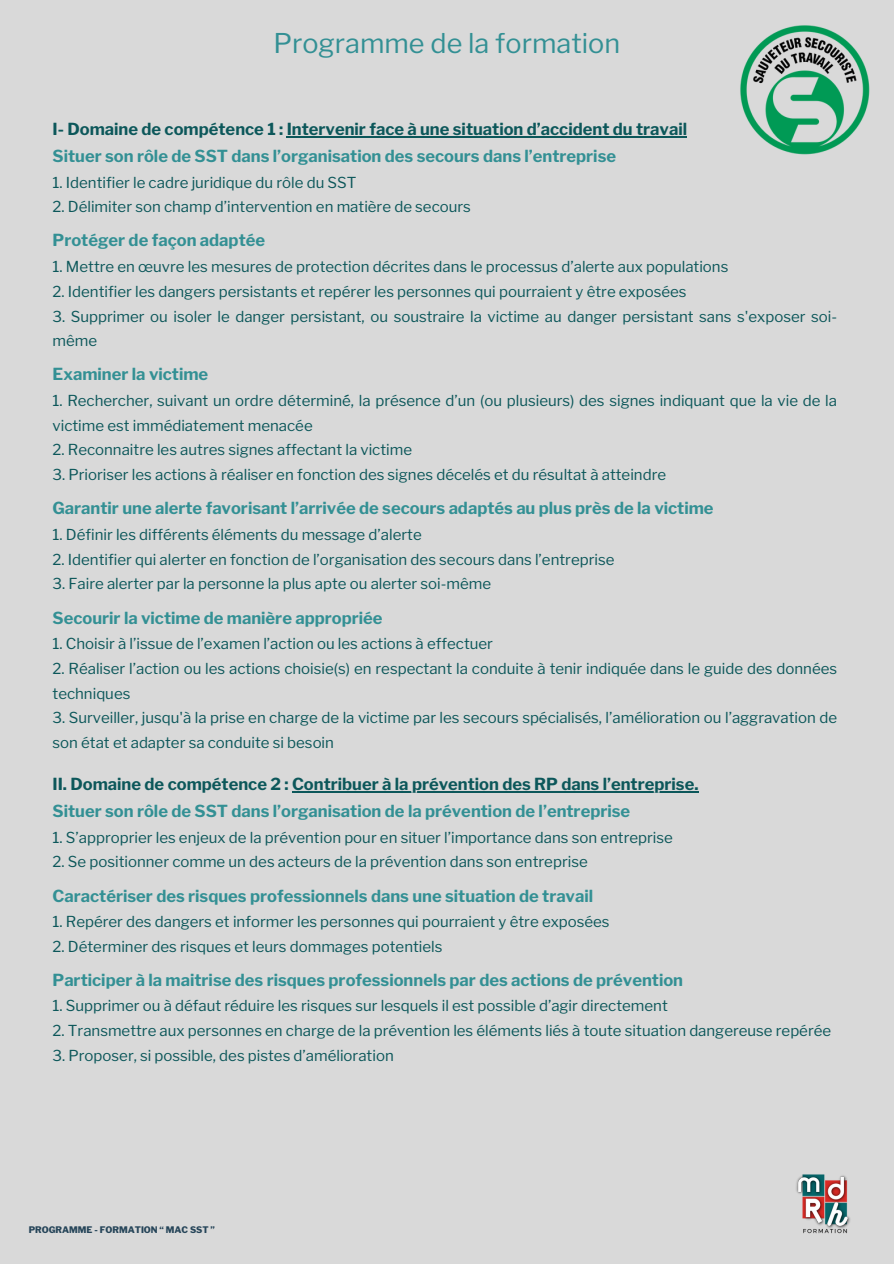
<style>
.page{position:relative;width:894px;height:1264px;background:#fff}
.page>*{position:absolute;margin:0;border:0;box-sizing:border-box;transform-origin:0 0}
.t1{font:27px "Libre Franklin";color:#339094}
.t2{font:700 16.5px "Libre Franklin";color:#339094}
.t3{font:700 16.5px/27.3px "Libre Franklin";color:#0c575a}
.t4{font:15px/24.8px "Libre Franklin";color:#0c575a}
.t5{font:800 9px "Libre Franklin";color:#264559}
.s1{color:#339094}
</style>
<div class="page">
<div style="left:0;top:0;width:893px;height:1263px;background:#d9d9d9"></div>
<hr style="left:286px;top:136px;width:401px;height:1px;background:#0c575a">
<hr style="left:292px;top:790px;width:406px;height:2px;background:#0c575a">
<img style="left:796px;top:1174px;width:54px;height:60px">
<img style="left:740px;top:25px;width:129px;height:130px">
<p class="t1" style="left:273px;top:27px;width:348px">Programme de la formation</p>
<p class="t3" style="left:53px;top:115px;width:636px">I- Domaine de compétence 1 : Intervenir face à une situation d’accident du travail<br><span class="s1">Situer son rôle de SST dans l’organisation des secours dans l’entreprise</span></p>
<p class="t4" style="left:53px;top:170px;width:305px">1. Identifier le cadre juridique du rôle du SST</p>
<p class="t4" style="left:53px;top:194px;width:420px">2. Délimiter son champ d’intervention en matière de secours</p>
<h1 class="t2" style="left:53px;top:230px;width:214px">Protéger de façon adaptée</h1>
<h1 class="t4" style="left:53px;top:254px;width:677px">1. Mettre en œuvre les mesures de protection décrites dans le processus d’alerte aux populations</h1>
<h1 class="t4" style="left:53px;top:279px;width:635px">2. Identifier les dangers persistants et repérer les personnes qui pourraient y être exposées</h1>
<h1 class="t4" style="left:53px;top:304px;width:785px">3. Supprimer ou isoler le danger persistant, ou soustraire la victime au danger persistant sans s'exposer soi&shy;même</h1>
<h2 class="t2" style="left:53px;top:364px;width:157px">Examiner la victime</h2>
<h2 class="t4" style="left:53px;top:388px;width:785px">1. Rechercher, suivant un ordre déterminé́, la présence d’un (ou plusieurs) des signes indiquant que la vie de la victime est immédiatement menacée</h2>
<h2 class="t4" style="left:53px;top:437px;width:361px">2. Reconnaitre les autres signes affectant la victime</h2>
<h2 class="t4" style="left:53px;top:462px;width:615px">3. Prioriser les actions à réaliser en fonction des signes décelés et du résultat à atteindre</h2>
<h2 class="t2" style="left:53px;top:498px;width:662px">Garantir une alerte favorisant l’arrivée de secours adaptés au plus près de la victime</h2>
<h2 class="t4" style="left:53px;top:522px;width:370px">1. Définir les différents éléments du message d’alerte</h2>
<h2 class="t4" style="left:53px;top:547px;width:563px">2. Identifier qui alerter en fonction de l’organisation des secours dans l’entreprise</h2>
<h2 class="t4" style="left:53px;top:571px;width:440px">3. Faire alerter par la personne la plus apte ou alerter soi-même</h2>
<h2 class="t2" style="left:53px;top:607px;width:331px">Secourir la victime de manière appropriée</h2>
<h2 class="t4" style="left:53px;top:631px;width:442px">1. Choisir à l’issue de l’examen l’action ou les actions à effectuer</h2>
<h2 class="t4" style="left:53px;top:656px;width:785px">2. Réaliser l’action ou les actions choisie(s) en respectant la conduite à tenir indiquée dans le guide des données techniques</h2>
<h2 class="t4" style="left:53px;top:705px;width:785px">3. Surveiller, jusqu'à la prise en charge de la victime par les secours spécialisés, l’amélioration ou l’aggravation de son état et adapter sa conduite si besoin</h2>
<h2 class="t3" style="left:53px;top:770px;width:647px">II. Domaine de compétence 2 : Contribuer à la prévention des RP dans l’entreprise.</h2>
<h2 class="t2" style="left:53px;top:801px;width:579px">Situer son rôle de SST dans l’organisation de la prévention de l’entreprise</h2>
<h2 class="t4" style="left:53px;top:824px;width:621px">1. S’approprier les enjeux de la prévention pour en situer l’importance dans son entreprise</h2>
<h2 class="t4" style="left:53px;top:849px;width:536px">2. Se positionner comme un des acteurs de la prévention dans son entreprise</h2>
<h2 class="t2" style="left:53px;top:885px;width:542px">Caractériser des risques professionnels dans une situation de travail</h2>
<h2 class="t4" style="left:53px;top:909px;width:558px">1. Repérer des dangers et informer les personnes qui pourraient y être exposées</h2>
<h2 class="t4" style="left:53px;top:934px;width:391px">2. Déterminer des risques et leurs dommages potentiels</h2>
<h2 class="t2" style="left:53px;top:970px;width:632px">Participer à la maitrise des risques professionnels par des actions de prévention</h2>
<h2 class="t4" style="left:53px;top:993px;width:616px">1. Supprimer ou à défaut réduire les risques sur lesquels il est possible d’agir directement</h2>
<h2 class="t4" style="left:53px;top:1018px;width:780px">2. Transmettre aux personnes en charge de la prévention les éléments liés à toute situation dangereuse repérée</h2>
<h2 class="t4" style="left:53px;top:1043px;width:342px">3. Proposer, si possible, des pistes d’amélioration</h2>
<p class="t5" style="left:29px;top:1224px;width:188px">PROGRAMME - FORMATION “ MAC SST ”</p>
</div>
